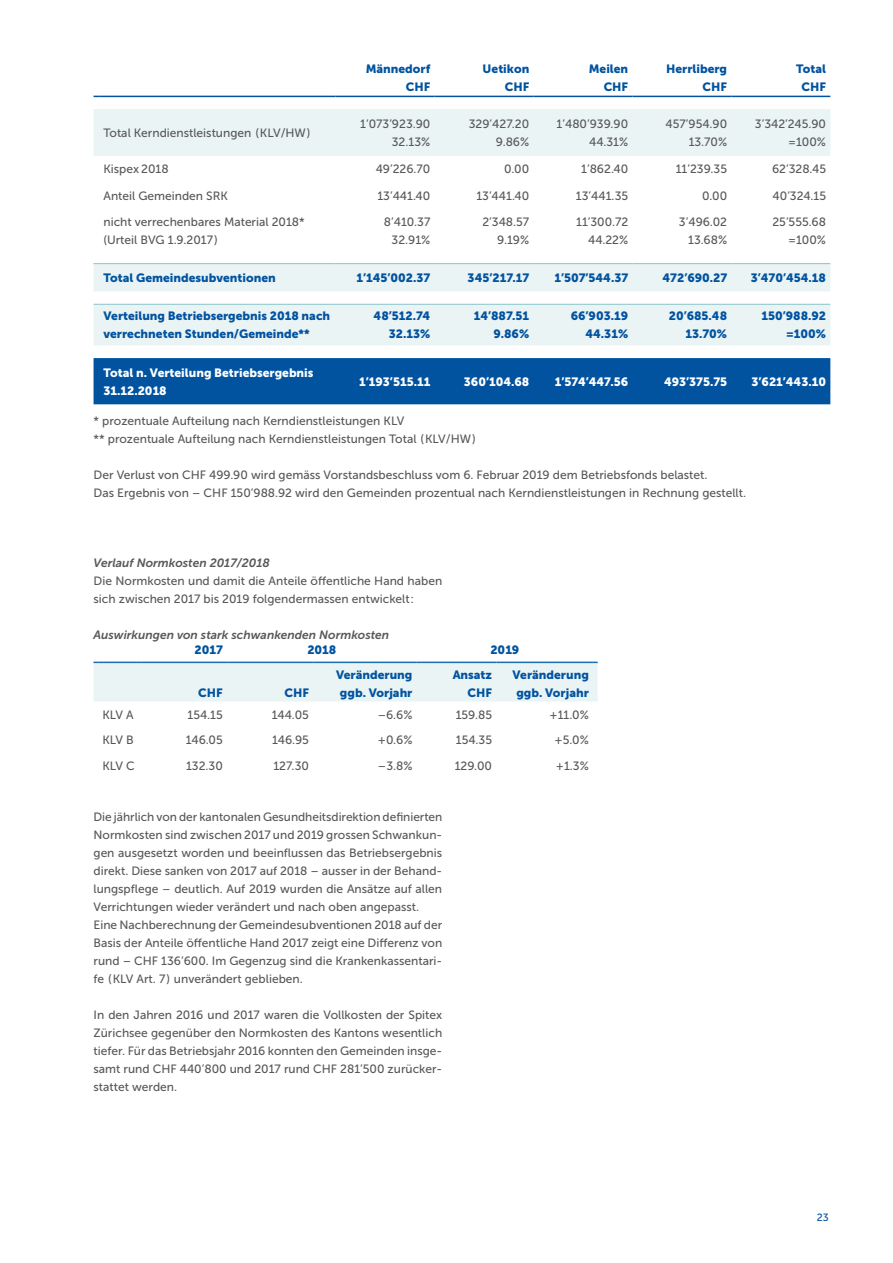
<style>
.page{position:relative;width:893px;height:1263px;background:#fff}
.page>*{position:absolute;margin:0;border:0;box-sizing:border-box;transform-origin:0 0}
._02e_Anhang_Grundtex{font:12px/18px "Museo Sans 500";color:#57585a;text-align:justify}
._04b_Tabelle___Grund{font:12px/18px "Museo Sans 500";color:#57585a;text-align:right}
._04c_Tabelle_Zwische{font:12px/18px "Museo Sans 900";color:#0153a0;text-align:right}
._04d_Tabelle_Total{font:12px/18px "Museo Sans 900";color:#fff}
._02f_Anahng_Untertit{font:italic 12px "Museo Sans 700";color:#57585a}
._04a_Tabelle___Titel{font:12px "Museo Sans 900";color:#0153a0}
.t1{font:10.5px "Museo Sans 500";color:#0153a0}
</style>
<div class="page">
<svg style="left:94px;top:109px;width:736px;height:236px"></svg>
<div style="left:94px;top:358px;width:736px;height:46px;background:#0153a0"></div>
<hr style="left:99px;top:304px;width:237px;height:1px;background:#86c3c8">
<hr style="left:99px;top:263px;width:237px;height:1px;background:#86c3c8">
<hr style="left:99px;top:96px;width:237px;height:1px;background:#0153a0">
<hr style="left:731px;top:96px;width:99px;height:1px;background:#0153a0">
<hr style="left:731px;top:263px;width:99px;height:1px;background:#86c3c8">
<hr style="left:731px;top:304px;width:99px;height:1px;background:#86c3c8">
<hr style="left:336px;top:96px;width:99px;height:1px;background:#0153a0">
<hr style="left:435px;top:96px;width:99px;height:1px;background:#0153a0">
<hr style="left:534px;top:96px;width:98px;height:1px;background:#0153a0">
<hr style="left:632px;top:96px;width:99px;height:1px;background:#0153a0">
<hr style="left:336px;top:263px;width:99px;height:1px;background:#86c3c8">
<hr style="left:435px;top:263px;width:99px;height:1px;background:#86c3c8">
<hr style="left:534px;top:263px;width:98px;height:1px;background:#86c3c8">
<hr style="left:632px;top:263px;width:99px;height:1px;background:#86c3c8">
<hr style="left:336px;top:304px;width:99px;height:1px;background:#86c3c8">
<hr style="left:435px;top:304px;width:99px;height:1px;background:#86c3c8">
<hr style="left:534px;top:304px;width:98px;height:1px;background:#86c3c8">
<hr style="left:632px;top:304px;width:99px;height:1px;background:#86c3c8">
<div style="left:94px;top:662px;width:504px;height:39px;background:#eaf4f5"></div>
<p class="_04a_Tabelle___Titel" style="left:366px;top:62px;width:66px">Männedorf</p>
<p class="_04a_Tabelle___Titel" style="left:483px;top:62px;width:48px">Uetikon</p>
<p class="_04a_Tabelle___Titel" style="left:589px;top:62px;width:41px">Meilen</p>
<p class="_04a_Tabelle___Titel" style="left:666px;top:62px;width:63px">Herrliberg</p>
<p class="_04a_Tabelle___Titel" style="left:796px;top:62px;width:31px">Total</p>
<p class="_04a_Tabelle___Titel" style="left:406px;top:79px;width:26px">CHF</p>
<p class="_04a_Tabelle___Titel" style="left:505px;top:79px;width:26px">CHF</p>
<p class="_04a_Tabelle___Titel" style="left:604px;top:79px;width:26px">CHF</p>
<p class="_04a_Tabelle___Titel" style="left:703px;top:79px;width:26px">CHF</p>
<p class="_04a_Tabelle___Titel" style="left:801px;top:79px;width:26px">CHF</p>
<p class="_04b_Tabelle___Grund" style="left:103px;top:124px;width:209px">Total Kerndienstleistungen (KLV/HW)</p>
<p class="_04b_Tabelle___Grund" style="left:360px;top:115px;width:72px">1’073’923.90<br>32.13%</p>
<p class="_04b_Tabelle___Grund" style="left:469px;top:115px;width:62px">329’427.20</p>
<p class="_04b_Tabelle___Grund" style="left:496px;top:133px;width:35px">9.86%</p>
<p class="_04b_Tabelle___Grund" style="left:557px;top:115px;width:73px">1’480’939.90<br>44.31%</p>
<p class="_04b_Tabelle___Grund" style="left:666px;top:115px;width:63px">457’954.90<br>13.70%</p>
<p class="_04b_Tabelle___Grund" style="left:755px;top:115px;width:73px">3’342’245.90</p>
<p class="_04b_Tabelle___Grund" style="left:788px;top:133px;width:40px">=100%</p>
<p class="_04b_Tabelle___Grund" style="left:103px;top:160px;width:67px">Kispex 2018</p>
<p class="_04b_Tabelle___Grund" style="left:376px;top:160px;width:56px">49’226.70</p>
<p class="_04b_Tabelle___Grund" style="left:504px;top:160px;width:27px">0.00</p>
<p class="_04b_Tabelle___Grund" style="left:581px;top:160px;width:49px">1’862.40</p>
<p class="_04b_Tabelle___Grund" style="left:676px;top:160px;width:53px">11’239.35</p>
<p class="_04b_Tabelle___Grund" style="left:772px;top:160px;width:56px">62’328.45</p>
<p class="_04b_Tabelle___Grund" style="left:103px;top:187px;width:126px">Anteil Gemeinden SRK</p>
<p class="_04b_Tabelle___Grund" style="left:377px;top:187px;width:54px">13’441.40</p>
<p class="_04b_Tabelle___Grund" style="left:476px;top:187px;width:54px">13’441.40</p>
<p class="_04b_Tabelle___Grund" style="left:576px;top:187px;width:54px">13’441.35</p>
<p class="_04b_Tabelle___Grund" style="left:702px;top:187px;width:27px">0.00</p>
<p class="_04b_Tabelle___Grund" style="left:773px;top:187px;width:55px">40’324.15</p>
<p class="_04b_Tabelle___Grund" style="left:103px;top:213px;width:203px">nicht verrechenbares Material 2018*</p>
<p class="_04b_Tabelle___Grund" style="left:103px;top:231px;width:116px">(Urteil BVG 1.9.2017)</p>
<p class="_04b_Tabelle___Grund" style="left:384px;top:213px;width:48px">8’410.37<br>32.91%</p>
<p class="_04b_Tabelle___Grund" style="left:482px;top:213px;width:48px">2’348.57<br>9.19%</p>
<p class="_04b_Tabelle___Grund" style="left:576px;top:213px;width:54px">11’300.72<br>44.22%</p>
<p class="_04b_Tabelle___Grund" style="left:679px;top:213px;width:50px">3’496.02<br>13.68%</p>
<p class="_04b_Tabelle___Grund" style="left:772px;top:213px;width:55px">25’555.68</p>
<p class="_04b_Tabelle___Grund" style="left:788px;top:231px;width:40px">=100%</p>
<p class="_04c_Tabelle_Zwische" style="left:103px;top:269px;width:174px">Total Gemeindesubventionen</p>
<p class="_04c_Tabelle_Zwische" style="left:356px;top:269px;width:75px">1’145’002.37</p>
<p class="_04c_Tabelle_Zwische" style="left:468px;top:269px;width:63px">345’217.17</p>
<p class="_04c_Tabelle_Zwische" style="left:554px;top:269px;width:75px">1’507’544.37</p>
<p class="_04c_Tabelle_Zwische" style="left:663px;top:269px;width:66px">472’690.27</p>
<p class="_04c_Tabelle_Zwische" style="left:751px;top:269px;width:77px">3’470’454.18</p>
<p class="_04c_Tabelle_Zwische" style="left:103px;top:307px;width:228px;text-align:left">Verteilung Betriebsergebnis 2018 nach verrechneten Stunden/Gemeinde**</p>
<p class="_04c_Tabelle_Zwische" style="left:374px;top:307px;width:58px">48’512.74<br>32.13%</p>
<p class="_04c_Tabelle_Zwische" style="left:474px;top:307px;width:57px">14’887.51</p>
<p class="_04c_Tabelle_Zwische" style="left:571px;top:307px;width:59px">66’903.19</p>
<p class="_04c_Tabelle_Zwische" style="left:585px;top:325px;width:44px">44.31%</p>
<p class="_04c_Tabelle_Zwische" style="left:669px;top:307px;width:60px">20’685.48<br>13.70%</p>
<p class="_04c_Tabelle_Zwische" style="left:761px;top:307px;width:66px">150’988.92 =100%</p>
<p class="_04c_Tabelle_Zwische" style="left:494px;top:325px;width:37px">9.86%</p>
<p class="_04d_Tabelle_Total" style="left:103px;top:363px;width:212px">Total n. Verteilung Betriebsergebnis<br>31.12.2018</p>
<p class="_04d_Tabelle_Total" style="left:359px;top:372px;width:73px">1’193’515.11</p>
<p class="_04d_Tabelle_Total" style="left:464px;top:372px;width:67px">360’104.68</p>
<p class="_04d_Tabelle_Total" style="left:555px;top:372px;width:75px">1’574’447.56</p>
<p class="_04d_Tabelle_Total" style="left:664px;top:372px;width:65px">493’375.75</p>
<p class="_04d_Tabelle_Total" style="left:751px;top:372px;width:76px">3’621’443.10</p>
<p class="_02e_Anhang_Grundtex" style="left:94px;top:412px;width:312px">* prozentuale Aufteilung nach Kerndienstleistungen KLV</p>
<p class="_02e_Anhang_Grundtex" style="left:94px;top:430px;width:384px">** prozentuale Aufteilung nach Kerndienstleistungen Total (KLV/HW)</p>
<p class="_02e_Anhang_Grundtex" style="left:94px;top:466px;width:654px">Der Verlust von CHF 499.90 wird gemäss Vorstandsbeschluss vom 6. Februar 2019 dem Betriebsfonds belastet.<br>Das Ergebnis von – CHF 150’988.92 wird den Gemeinden prozentual nach Kerndienstleistungen in Rechnung gestellt.</p>
<p class="_02f_Anahng_Untertit" style="left:94px;top:556px;width:178px">Verlauf Normkosten 2017/2018</p>
<p class="_02e_Anhang_Grundtex" style="left:94px;top:572px;width:350px">Die Normkosten und damit die Anteile öffentliche Hand haben sich zwischen 2017 bis 2019 folgendermassen entwickelt:</p>
<p class="_02f_Anahng_Untertit" style="left:94px;top:628px;width:297px">Auswirkungen von stark schwankenden Normkosten</p>
<p class="_04c_Tabelle_Zwische" style="left:195px;top:641px;width:30px">2017</p>
<p class="_04c_Tabelle_Zwische" style="left:307px;top:641px;width:31px">2018</p>
<p class="_04c_Tabelle_Zwische" style="left:490px;top:641px;width:30px">2019</p>
<p class="_04c_Tabelle_Zwische" style="left:198px;top:684px;width:26px">CHF</p>
<p class="_04c_Tabelle_Zwische" style="left:284px;top:684px;width:26px">CHF</p>
<p class="_04c_Tabelle_Zwische" style="left:336px;top:666px;width:78px;text-align:center">Veränderung ggb. Vorjahr</p>
<p class="_04c_Tabelle_Zwische" style="left:453px;top:666px;width:41px">Ansatz</p>
<p class="_04c_Tabelle_Zwische" style="left:512px;top:666px;width:78px;text-align:center">Veränderung ggb. Vorjahr</p>
<p class="_04c_Tabelle_Zwische" style="left:468px;top:684px;width:26px">CHF</p>
<p class="_04b_Tabelle___Grund" style="left:102px;top:706px;width:33px">KLV A</p>
<p class="_04b_Tabelle___Grund" style="left:188px;top:706px;width:37px">154.15</p>
<p class="_04b_Tabelle___Grund" style="left:272px;top:706px;width:39px">144.05</p>
<p class="_04b_Tabelle___Grund" style="left:378px;top:706px;width:36px">–6.6%</p>
<p class="_04b_Tabelle___Grund" style="left:456px;top:706px;width:38px">159.85</p>
<p class="_04b_Tabelle___Grund" style="left:549px;top:706px;width:41px">+11.0%</p>
<p class="_04b_Tabelle___Grund" style="left:102px;top:731px;width:33px">KLV B</p>
<p class="_04b_Tabelle___Grund" style="left:186px;top:731px;width:39px">146.05</p>
<p class="_04b_Tabelle___Grund" style="left:272px;top:731px;width:38px">146.95</p>
<p class="_04b_Tabelle___Grund" style="left:378px;top:731px;width:36px">+0.6%</p>
<p class="_04b_Tabelle___Grund" style="left:456px;top:731px;width:38px">154.35</p>
<p class="_04b_Tabelle___Grund" style="left:554px;top:731px;width:36px">+5.0%</p>
<p class="_04b_Tabelle___Grund" style="left:102px;top:757px;width:34px">KLV C</p>
<p class="_04b_Tabelle___Grund" style="left:186px;top:757px;width:38px">132.30</p>
<p class="_04b_Tabelle___Grund" style="left:273px;top:757px;width:37px">127.30</p>
<p class="_04b_Tabelle___Grund" style="left:378px;top:757px;width:36px">–3.8%</p>
<p class="_04b_Tabelle___Grund" style="left:455px;top:757px;width:39px">129.00</p>
<p class="_04b_Tabelle___Grund" style="left:556px;top:757px;width:35px">+1.3%</p>
<p class="_02e_Anhang_Grundtex" style="left:94px;top:808px;width:350px">Die jährlich von der kantonalen Gesundheitsdirektion definierten Normkosten sind zwischen 2017 und 2019 grossen Schwankun&shy;gen ausgesetzt worden und beeinflussen das Betriebsergebnis direkt. Diese sanken von 2017 auf 2018 – ausser in der Behand&shy;lungspflege – deutlich. Auf 2019 wurden die Ansätze auf allen Verrichtungen wieder verändert und nach oben angepasst.</p>
<p class="_02e_Anhang_Grundtex" style="left:94px;top:916px;width:350px">Eine Nachberechnung der Gemeindesubventionen 2018 auf der Basis der Anteile öffentliche Hand 2017 zeigt eine Differenz von rund – CHF 136’600. Im Gegenzug sind die Krankenkassentari&shy;fe (KLV Art. 7) unverändert geblieben.</p>
<p class="_02e_Anhang_Grundtex" style="left:94px;top:1006px;width:350px">In den Jahren 2016 und 2017 waren die Vollkosten der Spitex Zürichsee gegenüber den Normkosten des Kantons wesentlich tiefer. Für das Betriebsjahr 2016 konnten den Gemeinden insge&shy;samt rund CHF 440’800 und 2017 rund CHF 281’500 zurücker&shy;stattet werden.</p>
<p class="t1" style="left:817px;top:1212px;width:13px">23</p>
</div>
